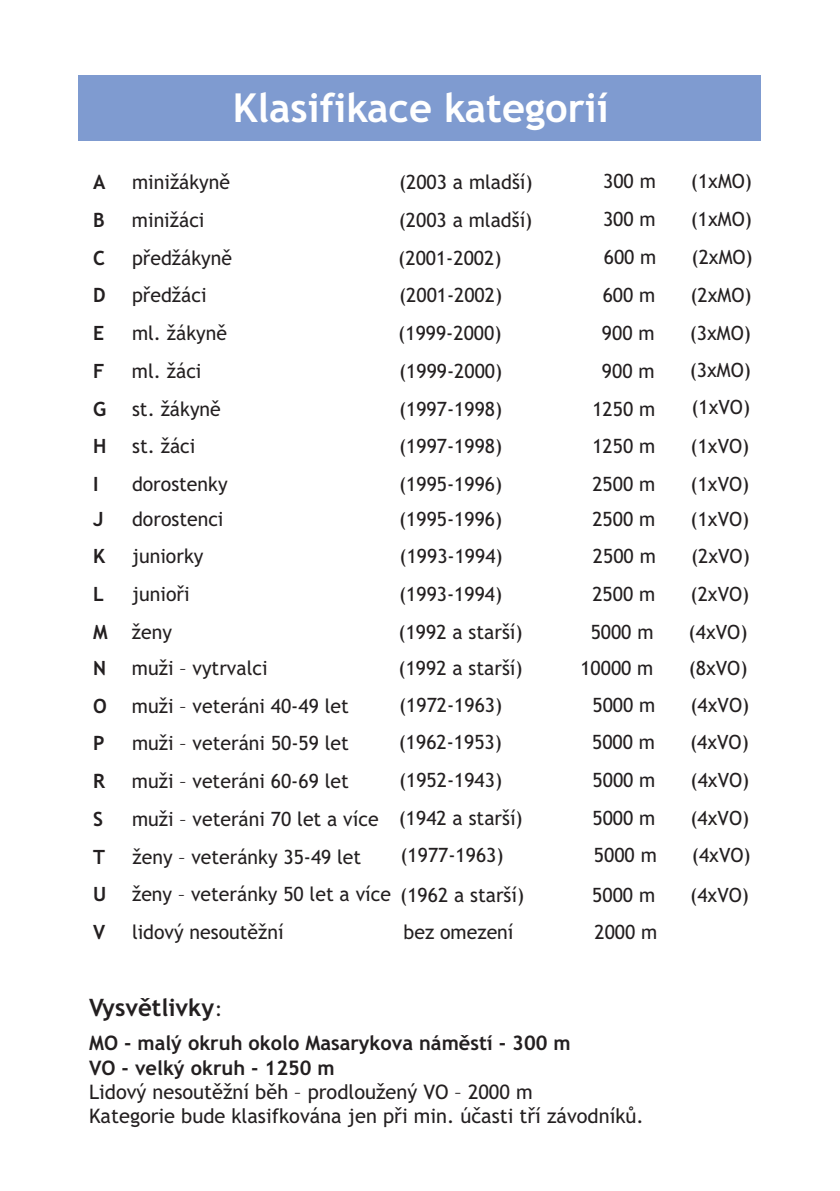
<style>
.page{position:relative;width:840px;height:1191px;background:#fff}
.page>*{position:absolute;margin:0;border:0;box-sizing:border-box;transform-origin:0 0}
.t1{font:700 40px "Trebuchet MS";color:#fff}
.t2{font:700 24px "Trebuchet MS";color:#231f20}
.t3{font:20px/24px "Trebuchet MS";color:#231f20}
.t4{font:700 20px/25.8px "Trebuchet MS";color:#231f20}
.t5{font:19.6px "Trebuchet MS";color:#231f20}
.t6{font:700 19.6px "Trebuchet MS";color:#231f20}
.s1{font-weight:700}
.s2{font-weight:400;font-size:20px}
</style>
<div class="page">
<div style="left:78px;top:75px;width:682px;height:65px;background:#7f9bd0"></div>
<h1 class="t1" style="left:232px;top:92px;width:377px">Klasifikace kategorií</h1>
<p class="t5" style="left:602px;top:173px;width:54px">300 m</p>
<p class="t5" style="left:690px;top:173px;width:63px">(1xMO)</p>
<p class="t6" style="left:93px;top:175px;width:14px">A</p>
<p class="t5" style="left:132px;top:175px;width:99px">minižákyně</p>
<p class="t5" style="left:399px;top:175px;width:135px">(2003 a mladší)</p>
<p class="t6" style="left:93px;top:212px;width:13px">B</p>
<p class="t5" style="left:132px;top:212px;width:74px">minižáci</p>
<p class="t5" style="left:398px;top:212px;width:135px">(2003 a mladší)</p>
<p class="t6" style="left:93px;top:250px;width:13px">C</p>
<p class="t5" style="left:132px;top:250px;width:101px">předžákyně</p>
<p class="t5" style="left:398px;top:250px;width:105px">(2001-2002)</p>
<p class="t6" style="left:93px;top:288px;width:14px">D</p>
<p class="t5" style="left:132px;top:288px;width:76px">předžáci</p>
<p class="t5" style="left:399px;top:288px;width:105px">(2001-2002)</p>
<p class="t5" style="left:602px;top:288px;width:54px">600 m</p>
<p class="t5" style="left:690px;top:288px;width:63px">(2xMO)</p>
<p class="t6" style="left:93px;top:325px;width:13px">E</p>
<p class="t5" style="left:132px;top:325px;width:97px">ml. žákyně</p>
<p class="t5" style="left:398px;top:325px;width:105px">(1999-2000)</p>
<p class="t5" style="left:601px;top:325px;width:54px">900 m</p>
<p class="t5" style="left:689px;top:325px;width:63px">(3xMO)</p>
<p class="t6" style="left:93px;top:363px;width:13px">F</p>
<p class="t5" style="left:132px;top:363px;width:71px">ml. žáci</p>
<p class="t5" style="left:399px;top:363px;width:105px">(1999-2000)</p>
<p class="t5" style="left:601px;top:363px;width:54px">900 m</p>
<p class="t6" style="left:93px;top:401px;width:15px">G</p>
<p class="t5" style="left:132px;top:401px;width:90px">st. žákyně</p>
<p class="t5" style="left:399px;top:401px;width:105px">(1997-1998)</p>
<p class="t5" style="left:592px;top:401px;width:64px">1250 m</p>
<p class="t6" style="left:93px;top:439px;width:15px">H</p>
<p class="t5" style="left:132px;top:439px;width:65px">st. žáci</p>
<p class="t5" style="left:399px;top:439px;width:105px">(1997-1998)</p>
<p class="t5" style="left:592px;top:439px;width:64px">1250 m</p>
<p class="t5" style="left:690px;top:439px;width:60px">(1xVO)</p>
<p class="t6" style="left:93px;top:476px;width:7px">I</p>
<p class="t5" style="left:132px;top:476px;width:97px">dorostenky</p>
<p class="t5" style="left:602px;top:212px;width:54px">300 m</p>
<p class="t5" style="left:690px;top:212px;width:63px">(1xMO)</p>
<p class="t5" style="left:603px;top:249px;width:54px">600 m</p>
<p class="t5" style="left:691px;top:249px;width:63px">(2xMO)</p>
<p class="t5" style="left:689px;top:362px;width:63px">(3xMO)</p>
<p class="t5" style="left:691px;top:400px;width:60px">(1xVO)</p>
<p class="t5" style="left:399px;top:477px;width:105px">(1995-1996)</p>
<p class="t5" style="left:592px;top:477px;width:64px">2500 m</p>
<p class="t5" style="left:690px;top:477px;width:60px">(1xVO)</p>
<p class="t6" style="left:93px;top:511px;width:12px">J</p>
<p class="t5" style="left:132px;top:511px;width:93px">dorostenci</p>
<p class="t5" style="left:399px;top:511px;width:105px">(1995-1996)</p>
<p class="t5" style="left:592px;top:511px;width:64px">2500 m</p>
<p class="t5" style="left:690px;top:511px;width:60px">(1xVO)</p>
<p class="t6" style="left:93px;top:549px;width:14px">K</p>
<p class="t5" style="left:132px;top:549px;width:73px">juniorky</p>
<p class="t5" style="left:399px;top:549px;width:105px">(1993-1994)</p>
<p class="t5" style="left:592px;top:549px;width:64px">2500 m</p>
<p class="t5" style="left:690px;top:549px;width:60px">(2xVO)</p>
<p class="t6" style="left:93px;top:587px;width:12px">L</p>
<p class="t5" style="left:132px;top:587px;width:59px">junioři</p>
<p class="t5" style="left:399px;top:587px;width:105px">(1993-1994)</p>
<p class="t5" style="left:592px;top:587px;width:64px">2500 m</p>
<p class="t5" style="left:690px;top:587px;width:60px">(2xVO)</p>
<p class="t5" style="left:93px;top:624px;width:80px"><span class="s1">M</span> ženy</p>
<p class="t5" style="left:398px;top:624px;width:125px">(1992 a starší)</p>
<p class="t5" style="left:590px;top:624px;width:64px">5000 m</p>
<p class="t5" style="left:688px;top:624px;width:60px">(4xVO)</p>
<p class="t6" style="left:93px;top:660px;width:14px">N</p>
<p class="t5" style="left:132px;top:660px;width:137px">muži – vytrvalci</p>
<p class="t5" style="left:398px;top:660px;width:125px">(1992 a starší)</p>
<p class="t5" style="left:580px;top:660px;width:75px">10000 m</p>
<p class="t5" style="left:688px;top:660px;width:60px">(8xVO)</p>
<p class="t6" style="left:93px;top:698px;width:15px">O</p>
<p class="t5" style="left:132px;top:698px;width:218px">muži – veteráni 40-49 let</p>
<p class="t6" style="left:93px;top:736px;width:13px">P</p>
<p class="t5" style="left:132px;top:736px;width:218px">muži – veteráni 50-59 let</p>
<p class="t6" style="left:93px;top:773px;width:13px">R</p>
<p class="t5" style="left:132px;top:773px;width:218px">muži – veteráni 60-69 let</p>
<p class="t6" style="left:93px;top:811px;width:11px">S</p>
<p class="t5" style="left:132px;top:811px;width:248px">muži – veteráni 70 let a více</p>
<p class="t6" style="left:93px;top:849px;width:13px">T</p>
<p class="t5" style="left:132px;top:849px;width:230px">ženy – veteránky 35-49 let</p>
<p class="t6" style="left:93px;top:886px;width:15px">U</p>
<p class="t5" style="left:132px;top:886px;width:260px">ženy – veteránky 50 let a více</p>
<p class="t6" style="left:93px;top:924px;width:14px">V</p>
<p class="t5" style="left:132px;top:924px;width:153px">lidový nesoutěžní</p>
<p class="t5" style="left:403px;top:924px;width:111px">bez omezení</p>
<p class="t5" style="left:594px;top:924px;width:64px">2000 m</p>
<p class="t5" style="left:399px;top:698px;width:105px">(1972-1963)</p>
<p class="t5" style="left:592px;top:698px;width:64px">5000 m</p>
<p class="t5" style="left:690px;top:698px;width:60px">(4xVO)</p>
<p class="t5" style="left:398px;top:734px;width:105px">(1962-1953)</p>
<p class="t5" style="left:591px;top:734px;width:64px">5000 m</p>
<p class="t5" style="left:689px;top:734px;width:60px">(4xVO)</p>
<p class="t5" style="left:399px;top:772px;width:105px">(1952-1943)</p>
<p class="t5" style="left:592px;top:772px;width:64px">5000 m</p>
<p class="t5" style="left:690px;top:772px;width:60px">(4xVO)</p>
<p class="t5" style="left:398px;top:810px;width:125px">(1942 a starší)</p>
<p class="t5" style="left:592px;top:810px;width:64px">5000 m</p>
<p class="t5" style="left:690px;top:810px;width:60px">(4xVO)</p>
<p class="t5" style="left:400px;top:847px;width:105px">(1977-1963)</p>
<p class="t5" style="left:593px;top:847px;width:64px">5000 m</p>
<p class="t5" style="left:691px;top:847px;width:60px">(4xVO)</p>
<p class="t5" style="left:400px;top:887px;width:125px">(1962 a starší)</p>
<p class="t5" style="left:592px;top:887px;width:64px">5000 m</p>
<p class="t5" style="left:690px;top:887px;width:60px">(4xVO)</p>
<p class="t2" style="left:89px;top:998px;width:135px">Vysvětlivky<span class="s2">:</span></p>
<p class="t4" style="left:89px;top:1031px;width:483px">MO - malý okruh okolo Masarykova náměstí - 300 m<br>VO - velký okruh - 1250 m</p>
<p class="t3" style="left:89px;top:1082px;width:556px">Lidový nesoutěžní běh – prodloužený VO – 2000 m<br>Kategorie bude klasifkována jen při min. účasti tří závodníků.</p>
</div>
